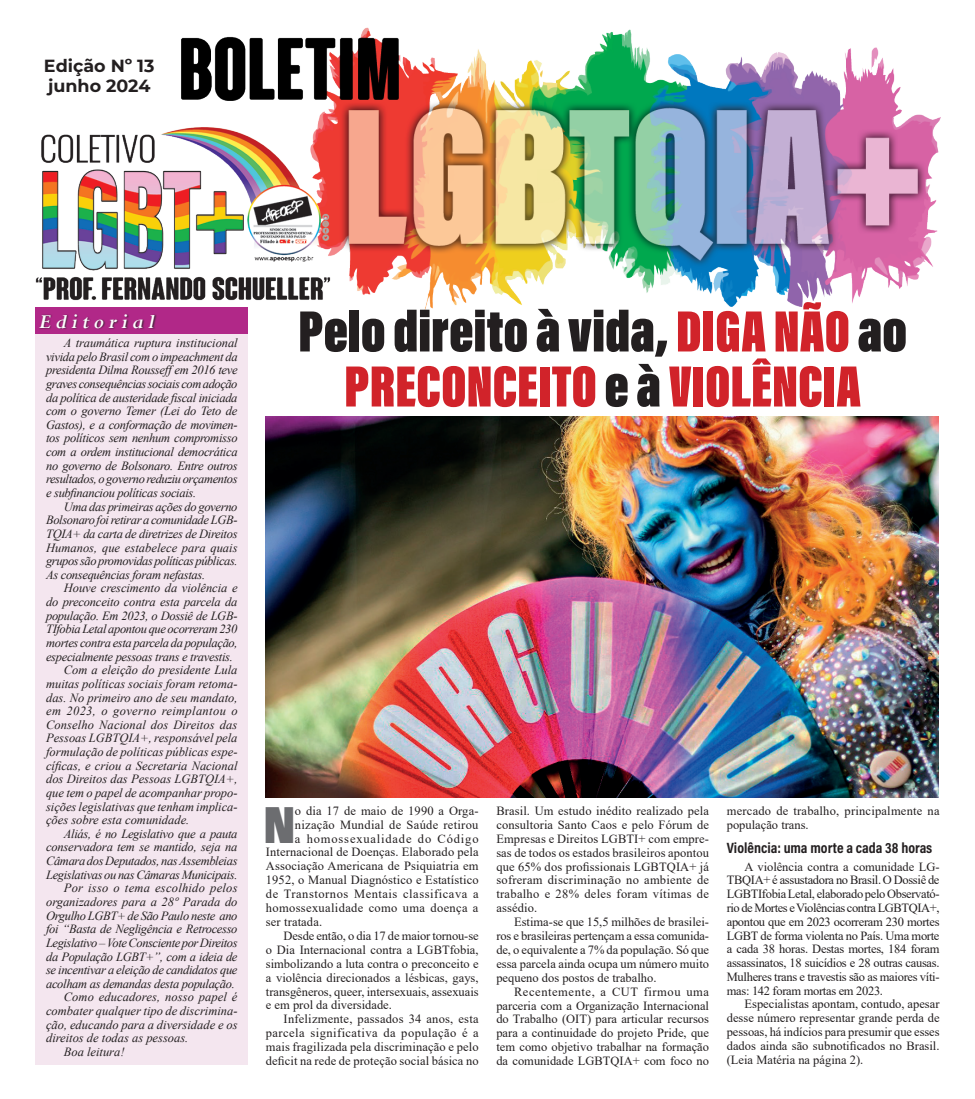
<style>
.page{position:relative;width:975px;height:1099px;background:#fff}
.page>*{position:absolute;margin:0;border:0;box-sizing:border-box;transform-origin:0 0}
.titulo{font:900 60px/55px "Acumin Pro Extra Cond";color:#d1232a;text-align:center}
.Corpo_do_texto{font:700 53.75px "U001 DOT Ultr";color:#6c6d70;scale:.75 1}
.t1{font:italic 700 22.5px "Perpetua";letter-spacing:.2em;color:#fff}
.Corpo_do_texto-2{font:700 17.5px "Montserrat";color:#231f20}
.intertitulos{font:700 15px "Acumin Pro Cond";color:#231f20}
.Corpo_do_texto-3{font:12.5px/13.9px "Times New Roman";letter-spacing:.01em;color:#231f20;text-align:justify}
.Corpo_do_texto-4{font:italic 12.5px/13.6px "Times New Roman";letter-spacing:-.025em;color:#231f20;text-align:justify}
.Corpo_do_texto-5{font:12.5px "Times New Roman";letter-spacing:.04em;color:#231f20}
.Corpo_do_texto-6{font:12.5px "Times New Roman";letter-spacing:.065em;color:#231f20}
.Corpo_do_texto-7{font:italic 12.5px "Times New Roman";color:#231f20}
.s1{color:#231f20}
</style>
<div class="page">
<div style="left:35px;top:328px;width:213px;height:737px;background:#f4e6ef"></div>
<div style="left:35px;top:307px;width:213px;height:27px;background:#b12888"></div>
<div style="left:39px;top:313px;width:118px;height:16px;background:#231f20;opacity:.75"></div>
<img style="left:35px;top:27px;width:905px;height:283px">
<img style="left:266px;top:416px;width:672px;height:381px">
<p class="Corpo_do_texto-2" style="left:44px;top:53px;width:112px">Edição Nº 13</p>
<p class="Corpo_do_texto-2" style="left:48px;top:73px;width:104px">junho 2024</p>
<p class="t1" style="left:39px;top:307px;width:117px">Editorial</p>
<p class="Corpo_do_texto-4" style="left:46px;top:336px;width:193px;text-indent:18px">A traumática ruptura institucional vivida pelo Brasil com o impeachment da presidenta Dilma Rousseffem 2016 teve graves consequências sociais com adoção da política de austeridade fiscal iniciada com o governo Temer (Lei do Teto de Gastos), e a conformação de movimen&shy;tos políticos sem nenhum compromisso com a ordem institucional democrática no governo de Bolsonaro. Entre outros resultados, o governo reduziu orçamentos e subfinanciou políticas sociais.</p>
<p class="Corpo_do_texto-4" style="left:46px;top:499px;width:193px;text-indent:18px">Uma das primeiras ações do governo Bolsonaro foi retirar a comunidade LGB-TQIA+ da carta de diretrizes de Direitos Humanos, que estabelece para quais grupos são promovidas políticas públicas.<br>As consequências foram nefastas.</p>
<p class="Corpo_do_texto-4" style="left:46px;top:581px;width:193px;text-indent:18px">Houve crescimento da violência e do preconceito contra esta parcela da população. Em 2023, o Dossiê de LGB-TIfobia Letal apontou que ocorreram 230 mortes contra esta parcela da população, especialmente pessoas trans e travestis.</p>
<p class="Corpo_do_texto-4" style="left:46px;top:663px;width:193px;text-indent:18px">Com a eleição do presidente Lula muitas políticas sociais foram retoma&shy;das. No primeiro ano de seu mandato, em 2023, o governo reimplantou o Conselho Nacional dos Direitos das Pessoas LGBTQIA+, responsável pela formulação de políticas públicas espe&shy;cíficas, e criou a Secretaria Nacional dos Direitos das Pessoas LGBTQIA+, que tem o papel de acompanhar propo&shy;sições legislativas que tenham implica&shy;ções sobre esta comunidade.</p>
<p class="Corpo_do_texto-4" style="left:46px;top:826px;width:193px;text-indent:18px">Aliás, é no Legislativo que a pauta conservadora tem se mantido, seja na Câmara dos Deputados, nas Assembleias Legislativas ou nas Câmaras Municipais.</p>
<p class="Corpo_do_texto-4" style="left:46px;top:881px;width:193px;text-indent:18px">Por isso o tema escolhido pelos organizadores para a 28º Parada do Orgulho LGBT+ de São Paulo neste ano foi “Basta de Negligência e Retrocesso Legislativo – Vote Consciente por Direitos da População LGBT+”, com a ideia de se incentivar a eleição de candidatos que acolham as demandas desta população.</p>
<p class="Corpo_do_texto-4" style="left:46px;top:990px;width:193px;text-indent:18px">Como educadores, nosso papel é combater qualquer tipo de discrimina&shy;ção, educando para a diversidade e os direitos de todas as pessoas.</p>
<p class="Corpo_do_texto-7" style="left:64px;top:1043px;width:62px">Boa leitura!</p>
<p class="titulo" style="left:298px;top:303px;width:610px"><span class="s1">Pelo direito à vida,</span> DIGA NÃO <span class="s1">ao<br></span>PRECONCEITO <span class="s1">e à</span> VIOLÊNCIA</p>
<p class="Corpo_do_texto" style="left:264px;top:792px;width:42px">N</p>
<p class="Corpo_do_texto-3" style="left:295px;top:803px;width:185px">o dia 17 de maio de 1990 a Orga-</p>
<p class="Corpo_do_texto-3" style="left:295px;top:817px;width:185px">nização Mundial de Saúde retirou</p>
<p class="Corpo_do_texto-6" style="left:295px;top:829px;width:185px">a homossexualidade do Código</p>
<p class="Corpo_do_texto-3" style="left:266px;top:844px;width:214px">Internacional de Doenças. Elaborado pela</p>
<p class="Corpo_do_texto-3" style="left:266px;top:858px;width:214px">Associação Americana de Psiquiatria em</p>
<p class="Corpo_do_texto-3" style="left:266px;top:872px;width:214px">1952, o Manual Diagnóstico e Estatístico</p>
<p class="Corpo_do_texto-5" style="left:266px;top:885px;width:214px">de Transtornos Mentais classificava a</p>
<p class="Corpo_do_texto-3" style="left:266px;top:900px;width:214px">homossexualidade como uma doença a</p>
<p class="Corpo_do_texto-3" style="left:266px;top:914px;width:58px">ser tratada.</p>
<p class="Corpo_do_texto-3" style="left:266px;top:928px;width:214px;text-indent:18px">Desde então, o dia 17 de maior tornou-se o Dia Internacional contra a LGBTfobia, simbolizando a luta contra o preconceito e a violência direcionados a lésbicas, gays, transgêneros, queer, intersexuais, assexuais e em prol da diversidade.</p>
<p class="Corpo_do_texto-3" style="left:266px;top:1011px;width:214px;text-indent:18px">Infelizmente, passados 34 anos, esta parcela significativa da população é a mais fragilizada pela discriminação e pelo deficit na rede de proteção social básica no</p>
<p class="Corpo_do_texto-3" style="left:496px;top:803px;width:214px">Brasil. Um estudo inédito realizado pela consultoria Santo Caos e pelo Fórum de Empresas e Direitos LGBTI+ com empre&shy;sas de todos os estados brasileiros apontou que 65% dos profissionais LGBTQIA+ já sofreram discriminação no ambiente de trabalho e 28% deles foram vítimas de assédio.</p>
<p class="Corpo_do_texto-3" style="left:496px;top:914px;width:214px;text-indent:18px">Estima-se que 15,5 milhões de brasilei&shy;ros e brasileiras pertençam a essa comunida&shy;de, o equivalente a 7% da população. Só que essa parcela ainda ocupa um número muito pequeno dos postos de trabalho.</p>
<p class="Corpo_do_texto-3" style="left:496px;top:984px;width:214px;text-indent:18px">Recentemente, a CUT firmou uma parceria com a Organização Internacional do Trabalho (OIT) para articular recursos para a continuidade do projeto Pride, que tem como objetivo trabalhar na formação da comunidade LGBTQIA+ com foco no</p>
<p class="Corpo_do_texto-3" style="left:726px;top:803px;width:214px">mercado de trabalho, principalmente na população trans.</p>
<p class="intertitulos" style="left:726px;top:838px;width:207px">Violência: uma morte a cada 38 horas</p>
<p class="Corpo_do_texto-3" style="left:726px;top:859px;width:214px;text-indent:18px">A violência contra a comunidade LG-TBQIA+ é assustadora no Brasil. O Dossiê de LGBTIfobia Letal, elaborado pelo Observató&shy;rio de Mortes e Violências contra LGBTQIA+, apontou que em 2023 ocorreram 230 mortes LGBT de forma violenta no País. Uma morte a cada 38 horas. Destas mortes, 184 foram assassinatos, 18 suicídios e 28 outras causas.<br>Mulheres trans e travestis são as maiores víti&shy;mas: 142 foram mortas em 2023.</p>
<p class="Corpo_do_texto-3" style="left:726px;top:996px;width:214px;text-indent:18px">Especialistas apontam, contudo, apesar desse número representar grande perda de pessoas, há indícios para presumir que esses dados ainda são subnotificados no Brasil. (Leia Matéria na página 2).</p>
</div>
